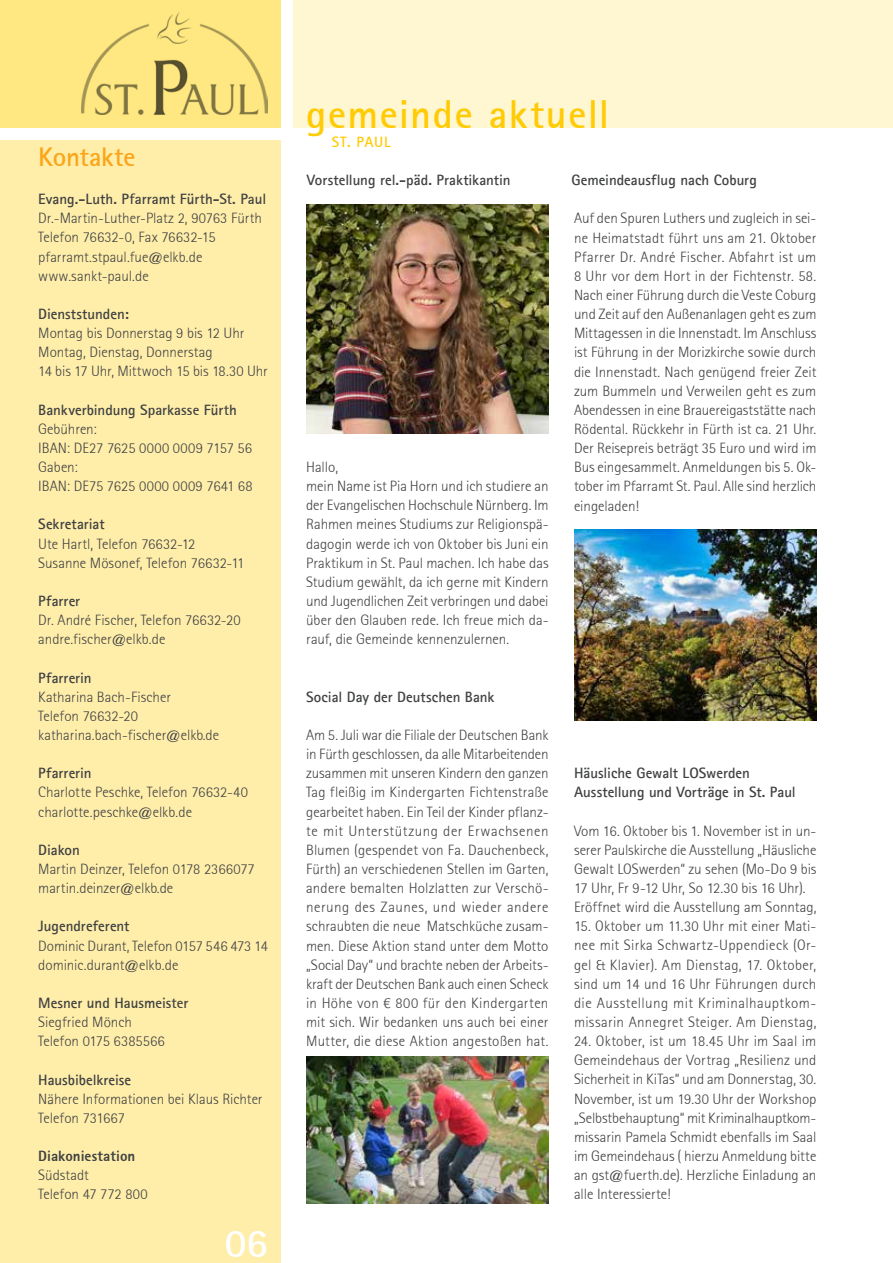
<style>
.page{position:relative;width:893px;height:1263px;background:#fff}
.page>*{position:absolute;margin:0;border:0;box-sizing:border-box;transform-origin:0 0}
.t1{font:40.5px "Rotis Sans Serif Bold 65";letter-spacing:.035em;color:#ffcb05}
.t2{font:40.5px "Rotis Sans Serif Bold 65";color:#fff}
.t3{font:27px "Rotis Sans Serif Bold 65";letter-spacing:-.01em;color:#faa61a}
.t4{font:15px/19.2px "Rotis Sans Serif Light 45";color:#404142}
.t5{font:700 15px/19.2px "Agfa Rotis Sans Serif";color:#404142}
.t6{font:15px "Rotis Sans Serif Bold 65";color:#404142}
.t7{font:15px "Rotis Sans Serif Extra Bold 75";letter-spacing:.005em;color:#404142}
.t8{font:15px "Rotis Sans Serif Bold 65";letter-spacing:.045em;color:#ffcb05}
.s1{font-family:"Agfa Rotis Sans Serif";font-weight:700}
.s2{font-family:"Rotis Sans Serif Bold 65";font-weight:400}
</style>
<div class="page">
<div style="left:293px;top:0;width:600px;height:128px;background:#fff6d2"></div>
<div style="left:0;top:0;width:281px;height:128px;background:#ffe881"></div>
<div style="left:0;top:140px;width:281px;height:1123px;background:#fea"></div>
<img style="left:81px;top:13px;width:187px;height:102px">
<img style="left:306px;top:204px;width:243px;height:230px">
<img style="left:306px;top:1056px;width:243px;height:147px">
<img style="left:574px;top:529px;width:242px;height:192px">
<h2 class="t3" style="left:38px;top:140px;width:99px">Kontakte</h2>
<p class="t6" style="left:38px;top:190px;width:230px"><span class="s1">Evang.-Luth.</span> Pfarramt Fürth-St. Paul</p>
<p class="t4" style="left:38px;top:209px;width:225px">Dr.-Martin-Luther-Platz 2, 90763 Fürth<br>Telefon 76632-0, Fax 76632-15 pfarramt.stpaul.fue@elkb.de www.sankt-paul.de</p>
<p class="t5" style="left:38px;top:304px;width:92px">Dienststunden:</p>
<p class="t4" style="left:38px;top:323px;width:231px">Montag bis Donnerstag 9 bis 12 Uhr<br>Montag, Dienstag, Donnerstag<br>14 bis 17 Uhr, Mittwoch 15 bis 18.30 Uhr</p>
<p class="t5" style="left:38px;top:400px;width:200px">Bankverbindung <span class="s2">Sparkasse Fürth</span></p>
<p class="t4" style="left:38px;top:419px;width:216px">Gebühren:<br>IBAN: DE27 7625 0000 0009 7157 56<br>Gaben:<br>IBAN: DE75 7625 0000 0009 7641 68</p>
<p class="t5" style="left:38px;top:514px;width:68px">Sekretariat</p>
<p class="t4" style="left:38px;top:534px;width:208px">Ute Hartl, Telefon 76632-12<br>Susanne Mösonef, Telefon 76632-11</p>
<p class="t5" style="left:38px;top:591px;width:44px">Pfarrer</p>
<p class="t4" style="left:38px;top:610px;width:204px">Dr. André Fischer, Telefon 76632-20 andre.fischer@elkb.de</p>
<p class="t5" style="left:38px;top:668px;width:55px">Pfarrerin</p>
<p class="t4" style="left:38px;top:687px;width:182px">Katharina Bach-Fischer<br>Telefon 76632-20 katharina.bach-fischer@elkb.de</p>
<p class="t5" style="left:38px;top:763px;width:55px">Pfarrerin</p>
<p class="t4" style="left:38px;top:783px;width:211px">Charlotte Peschke, Telefon 76632-40 charlotte.peschke@elkb.de</p>
<p class="t5" style="left:38px;top:840px;width:43px">Diakon</p>
<p class="t4" style="left:38px;top:859px;width:218px">Martin Deinzer, Telefon 0178 2366077 martin.deinzer@elkb.de</p>
<p class="t5" style="left:38px;top:916px;width:93px">Jugendreferent</p>
<p class="t4" style="left:38px;top:936px;width:231px">Dominic Durant, Telefon 0157 546 473 14 dominic.durant@elkb.de</p>
<p class="t6" style="left:38px;top:993px;width:152px"><span class="s1">Mesner</span> und Hausmeister</p>
<p class="t4" style="left:38px;top:1012px;width:128px">Siegfried Mönch<br>Telefon 0175 6385566</p>
<p class="t5" style="left:38px;top:1069px;width:94px">Hausbibelkreise</p>
<p class="t4" style="left:38px;top:1089px;width:226px">Nähere Informationen bei Klaus Richter<br>Telefon 731667</p>
<p class="t7" style="left:38px;top:1146px;width:99px">Diakoniestation</p>
<p class="t4" style="left:38px;top:1165px;width:111px">Südstadt<br>Telefon 47 772 800</p>
<h1 class="t2" style="left:225px;top:1217px;width:45px">06</h1>
<h1 class="t1" style="left:306px;top:88px;width:305px">gemeinde aktuell</h1>
<p class="t8" style="left:332px;top:132px;width:61px">St. paul</p>
<p class="t5" style="left:307px;top:170px;width:205px">Vorstellung rel.-päd. Praktikantin</p>
<p class="t4" style="left:306px;top:457px;width:244px">Hallo,<br>mein Name ist Pia Horn und ich studiere an der Evangelischen Hochschule Nürnberg. Im Rahmen meines Studiums zur Religionspä&shy;dagogin werde ich von Oktober bis Juni ein Praktikum in St. Paul machen. Ich habe das Studium gewählt, da ich gerne mit Kindern und Jugendlichen Zeit verbringen und dabei über den Glauben rede. Ich freue mich da&shy;rauf, die Gemeinde kennenzulernen.</p>
<p class="t5" style="left:306px;top:687px;width:190px">Social Day der Deutschen Bank</p>
<p class="t4" style="left:306px;top:725px;width:244px;text-align:justify">Am 5. Juli war die Filiale der Deutschen Bank in Fürth geschlossen, da alle Mitarbeitenden zusammen mit unseren Kindern den ganzen Tag fleißig im Kindergarten Fichtenstraße gearbeitet haben. Ein Teil der Kinder pflanz&shy;te mit Unterstützung der Erwachsenen Blumen (gespendet von Fa. Dauchenbeck, Fürth) an verschiedenen Stellen im Garten, andere bemalten Holzlatten zur Verschö&shy;nerung des Zaunes, und wieder andere schraubten die neue Matschküche zusam&shy;men. Diese Aktion stand unter dem Motto „Social Day“ und brachte neben der Arbeits&shy;kraft der Deutschen Bank auch einen Scheck in Höhe von € 800 für den Kindergarten mit sich. Wir bedanken uns auch bei einer Mutter, die diese Aktion angestoßen hat.</p>
<p class="t5" style="left:571px;top:170px;width:187px">Gemeindeausflug nach Coburg</p>
<p class="t4" style="left:574px;top:209px;width:244px;text-align:justify">Auf den Spuren Luthers und zugleich in sei&shy;ne Heimatstadt führt uns am 21. Oktober Pfarrer Dr. André Fischer. Abfahrt ist um 8 Uhr vor dem Hort in der Fichtenstr. 58.<br>Nach einer Führung durch die Veste Coburg und Zeit auf den Außenanlagen geht es zum Mittagessen in die Innenstadt. Im Anschluss ist Führung in der Morizkirche sowie durch die Innenstadt. Nach genügend freier Zeit zum Bummeln und Verweilen geht es zum Abendessen in eine Brauereigaststätte nach Rödental. Rückkehr in Fürth ist ca. 21 Uhr.<br>Der Reisepreis beträgt 35 Euro und wird im Bus eingesammelt. Anmeldungen bis 5. Ok&shy;tober im Pfarramt St. Paul. Alle sind herzlich eingeladen!</p>
<p class="t5" style="left:574px;top:763px;width:223px">Häusliche Gewalt LOSwerden<br>Ausstellung und Vorträge in St. Paul</p>
<p class="t4" style="left:574px;top:821px;width:244px">Vom 16. Oktober bis 1. November ist in un&shy;serer Paulskirche die Ausstellung „Häusliche Gewalt LOSwerden“ zu sehen (Mo-Do 9 bis 17 Uhr, Fr 9-12 Uhr, So 12.30 bis 16 Uhr).<br>Eröffnet wird die Ausstellung am Sonntag,</p>
<p class="t4" style="left:574px;top:917px;width:244px;text-align:justify">15. Oktober um 11.30 Uhr mit einer Mati&shy;nee mit Sirka Schwartz-Uppendieck (Or&shy;gel &amp; Klavier). Am Dienstag, 17. Oktober, sind um 14 und 16 Uhr Führungen durch die Ausstellung mit Kriminalhauptkom&shy;missarin Annegret Steiger. Am Dienstag,</p>
<p class="t4" style="left:574px;top:1031px;width:244px;text-align:justify">24. Oktober, ist um 18.45 Uhr im Saal im Gemeindehaus der Vortrag „Resilienz und Sicherheit in KiTas“ und am Donnerstag, 30.<br>November, ist um 19.30 Uhr der Workshop „Selbstbehauptung“ mit Kriminalhauptkom&shy;missarin Pamela Schmidt ebenfalls im Saal im Gemeindehaus ( hierzu Anmeldung bitte an gst@fuerth.de). Herzliche Einladung an alle Interessierte!</p>
</div>
